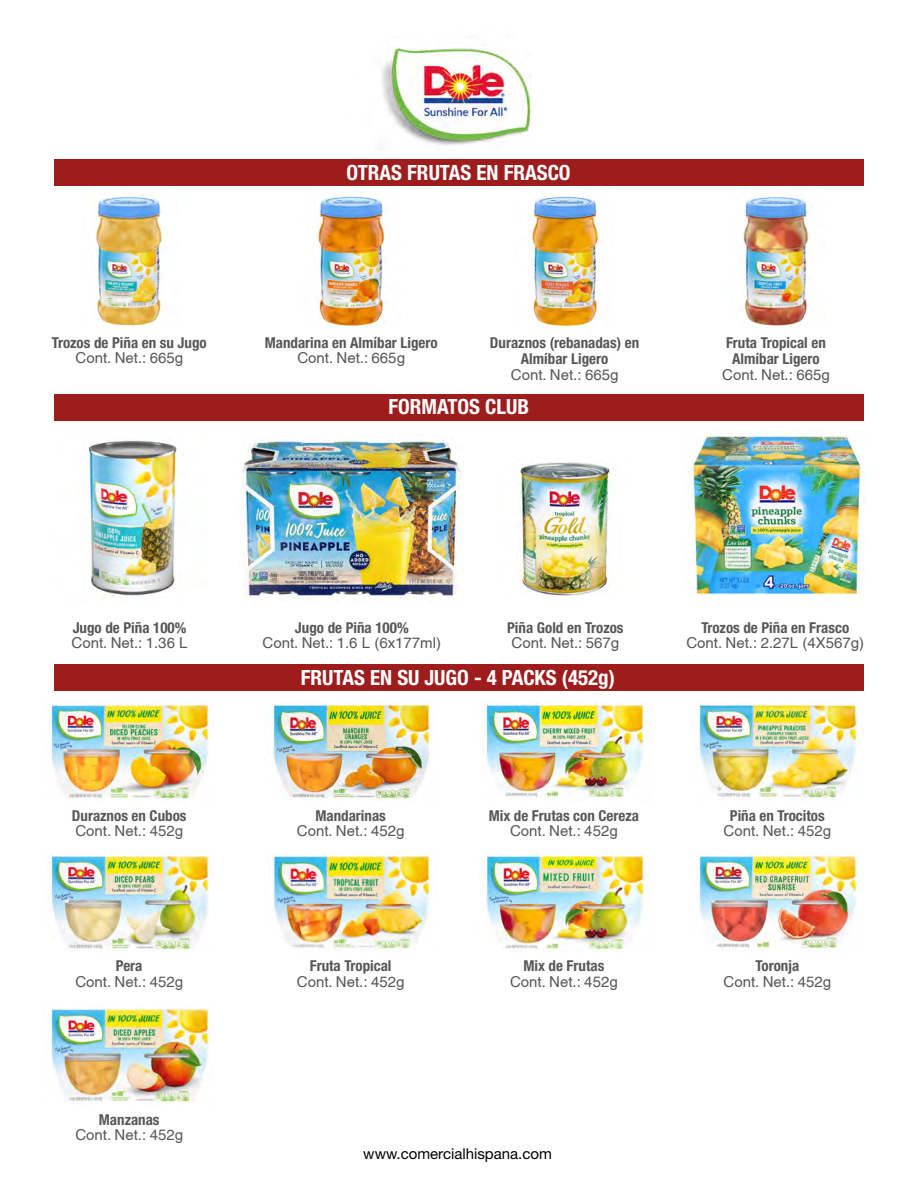
<style>
.page{position:relative;width:918px;height:1188px;background:#fff}
.page>*{position:absolute;margin:0;border:0;box-sizing:border-box;transform-origin:0 0}
.t1{font:700 condensed 21px "Helvetica Neue LT Pro";color:#fff}
.t2{font:700 condensed 15px/16.5px "Helvetica Neue LT Pro";color:#575756;text-align:center}
.t3{font:15px "Helvetica";color:#575756}
.t4{font:15px "Helvetica Neue LT Std";color:#000}
</style>
<div class="page">
<img style="left:742px;top:197px;width:68px;height:129px">
<img style="left:530px;top:196px;width:69px;height:131px">
<img style="left:316px;top:196px;width:72px;height:130px">
<img style="left:94px;top:196px;width:72px;height:130px">
<img style="left:86px;top:440px;width:92px;height:159px">
<img style="left:242px;top:440px;width:222px;height:159px">
<img style="left:691px;top:430px;width:176px;height:164px">
<img style="left:519px;top:462px;width:92px;height:134px">
<img style="left:273px;top:702px;width:162px;height:98px">
<img style="left:272px;top:854px;width:163px;height:97px">
<img style="left:51px;top:1006px;width:160px;height:98px">
<img style="left:51px;top:702px;width:158px;height:100px">
<img style="left:47px;top:853px;width:167px;height:98px">
<img style="left:486px;top:703px;width:163px;height:99px">
<img style="left:486px;top:854px;width:163px;height:96px">
<img style="left:699px;top:703px;width:163px;height:97px">
<img style="left:695px;top:853px;width:167px;height:100px">
<div style="left:54px;top:160px;width:810px;height:26px;background:#9f1c1d"></div>
<div style="left:54px;top:394px;width:810px;height:26px;background:#9f1c1d"></div>
<div style="left:54px;top:664px;width:810px;height:27px;background:#9f1c1d"></div>
<img style="left:382px;top:47px;width:150px;height:99px">
<h1 class="t1" style="left:347px;top:160px;width:226px">OTRAS FRUTAS EN FRASCO</h1>
<p class="t2" style="left:52px;top:334px;width:156px">Trozos de Piña en su Jugo</p>
<p class="t3" style="left:76px;top:349px;width:109px">Cont. Net.: 665g</p>
<p class="t2" style="left:265px;top:334px;width:174px">Mandarina en Almíbar Ligero</p>
<p class="t3" style="left:297px;top:349px;width:109px">Cont. Net.: 665g</p>
<p class="t2" style="left:490px;top:334px;width:151px">Duraznos (rebanadas) en<br>Almíbar Ligero</p>
<p class="t3" style="left:511px;top:366px;width:109px">Cont. Net.: 665g</p>
<h1 class="t1" style="left:388px;top:394px;width:142px">FORMATOS CLUB</h1>
<p class="t2" style="left:726px;top:334px;width:101px">Fruta Tropical en<br>Almíbar Ligero</p>
<p class="t3" style="left:722px;top:366px;width:109px">Cont. Net.: 665g</p>
<p class="t2" style="left:73px;top:619px;width:115px">Jugo de Piña 100%</p>
<p class="t3" style="left:72px;top:634px;width:117px">Cont. Net.: 1.36 L</p>
<p class="t2" style="left:295px;top:619px;width:115px">Jugo de Piña 100%</p>
<p class="t3" style="left:263px;top:634px;width:180px">Cont. Net.: 1.6 L (6x177ml)</p>
<p class="t2" style="left:507px;top:619px;width:118px">Piña Gold en Trozos</p>
<p class="t3" style="left:512px;top:634px;width:109px">Cont. Net.: 567g</p>
<p class="t2" style="left:701px;top:619px;width:149px">Trozos de Piña en Frasco</p>
<p class="t3" style="left:686px;top:634px;width:179px">Cont. Net.: 2.27L (4X567g)</p>
<h1 class="t1" style="left:301px;top:665px;width:316px">FRUTAS EN SU JUGO - 4 PACKS (452g)</h1>
<p class="t2" style="left:72px;top:807px;width:116px">Duraznos en Cubos</p>
<p class="t3" style="left:75px;top:822px;width:109px">Cont. Net.: 452g</p>
<p class="t2" style="left:315px;top:807px;width:72px">Mandarinas</p>
<p class="t3" style="left:297px;top:822px;width:109px">Cont. Net.: 452g</p>
<p class="t2" style="left:489px;top:807px;width:152px">Mix de Frutas con Cereza</p>
<p class="t3" style="left:510px;top:822px;width:109px">Cont. Net.: 452g</p>
<p class="t2" style="left:730px;top:807px;width:96px">Piña en Trocitos</p>
<p class="t3" style="left:724px;top:822px;width:109px">Cont. Net.: 452g</p>
<p class="t2" style="left:116px;top:958px;width:28px">Pera</p>
<p class="t3" style="left:75px;top:973px;width:109px">Cont. Net.: 452g</p>
<p class="t2" style="left:310px;top:958px;width:83px">Fruta Tropical</p>
<p class="t3" style="left:297px;top:973px;width:109px">Cont. Net.: 452g</p>
<p class="t2" style="left:523px;top:958px;width:83px">Mix de Frutas</p>
<p class="t3" style="left:510px;top:973px;width:109px">Cont. Net.: 452g</p>
<p class="t2" style="left:755px;top:958px;width:45px">Toronja</p>
<p class="t3" style="left:724px;top:973px;width:109px">Cont. Net.: 452g</p>
<p class="t2" style="left:99px;top:1111px;width:62px">Manzanas</p>
<p class="t3" style="left:75px;top:1126px;width:109px">Cont. Net.: 452g</p>
<p class="t4" style="left:363px;top:1144px;width:190px">www.comercialhispana.com</p>
</div>
